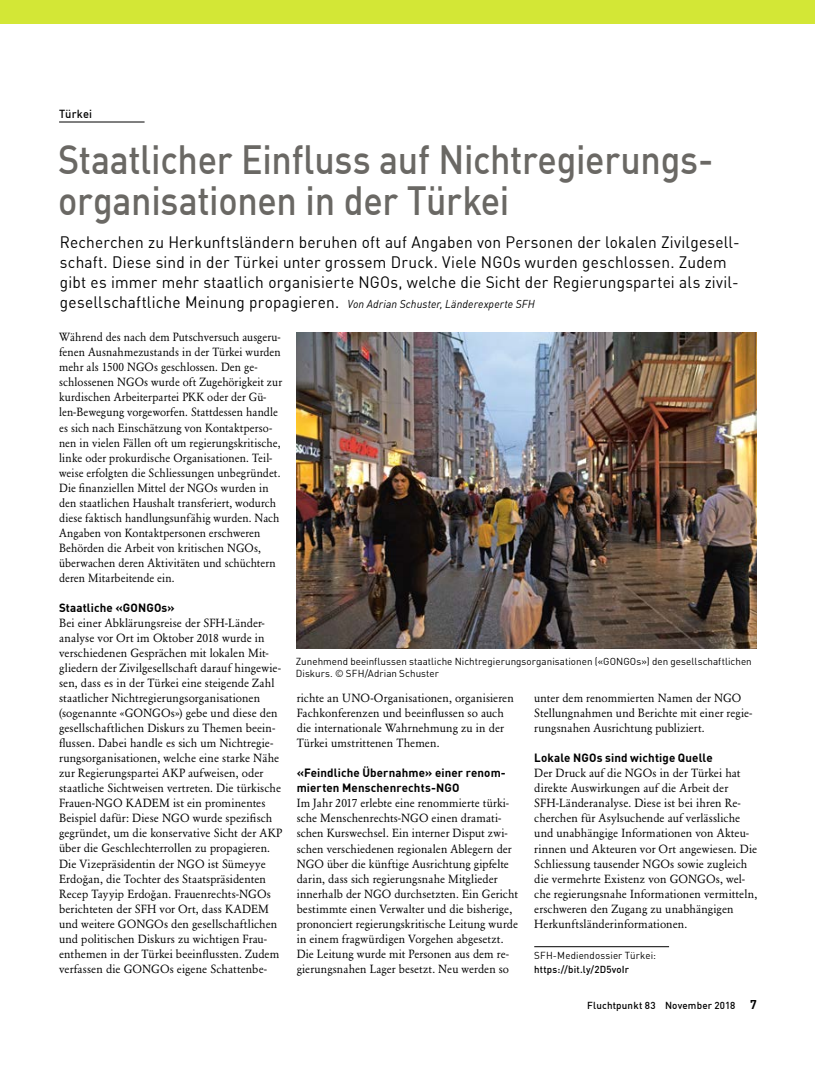
<style>
.page{position:relative;width:815px;height:1081px;background:#fff}
.page>*{position:absolute;margin:0;border:0;box-sizing:border-box;transform-origin:0 0}
.t1{font:500 40px/41.2px "DIN Offc";letter-spacing:-.01em;color:#6a6864;scale:.9 1}
.t2{font:16.25px/20px "DIN Offc";letter-spacing:.01em;color:#000;scale:.95 1}
.t3{font:11.75px/15px "Garamond BE Pro";letter-spacing:.01em;color:#000}
.t4{font:11.75px/15px "Garamond BE Pro";letter-spacing:.01em;color:#000;scale:.95 1}
.t5{font:700 11.75px/15px "DIN Offc";letter-spacing:.01em;color:#000}
.t6{font:500 11.5px "DIN Offc";letter-spacing:.01em;color:#000}
.t7{font:10px/12.5px "DIN Offc";letter-spacing:.005em;color:#000}
.t8{font:500 10px "DIN Offc";letter-spacing:.015em;color:#000}
.s1{font-style:italic;font-size:11.25px}
.s2{font-weight:700;font-size:12.5px}
</style>
<div class="page">
<div style="left:0;top:0;width:815px;height:23px;background:#d3e736"></div>
<hr style="left:534px;top:946px;width:135px;height:1px;background:#000">
<img style="left:296px;top:332px;width:461px;height:316px">
<hr style="left:59px;top:122px;width:86px;height:1px;background:#000">
<p class="t6" style="left:59px;top:107px;width:34px">Türkei</p>
<h1 class="t1" style="left:58px;top:139px;width:729px">Staatlicher Einfluss auf Nichtregierungs&shy;organisationen in der Türkei</h1>
<p class="t2" style="left:60px;top:232px;width:717px">Recherchen zu Herkunftsländern beruhen oft auf Angaben von Personen der lokalen Zivilgesell&shy;schaft. Diese sind in der Türkei unter grossem Druck. Viele NGOs wurden geschlossen. Zudem gibt es immer mehr staatlich organisierte NGOs, welche die Sicht der Regierungspartei als zivil&shy;gesellschaftliche Meinung propagieren. <span class="s1">Von Adrian Schuster, Länderexperte SFH</span></p>
<p class="t4" style="left:59px;top:330px;width:236px">Während des nach dem Putschversuch ausgeru&shy;fenen Ausnahmezustands in der Türkei wurden mehr als 1500 NGOs geschlossen. Den ge&shy;schlossenen NGOs wurde oft Zugehörigkeit zur kurdischen Arbeiterpartei PKK oder der Gü&shy;len-Bewegung vorgeworfen. Stattdessen handle es sich nach Einschätzung von Kontaktperso&shy;nen in vielen Fällen oft um regierungskritische, linke oder prokurdische Organisationen. Teil&shy;weise erfolgten die Schliessungen unbegründet.<br>Die finanziellen Mittel der NGOs wurden in den staatlichen Haushalt transferiert, wodurch diese faktisch handlungsunfähig wurden. Nach Angaben von Kontaktpersonen erschweren Behörden die Arbeit von kritischen NGOs, überwachen deren Aktivitäten und schüchtern deren Mitarbeitende ein.</p>
<p class="t5" style="left:59px;top:600px;width:117px">Staatliche «GONGOs»</p>
<p class="t3" style="left:59px;top:615px;width:225px">Bei einer Abklärungsreise der SFH-Länder&shy;analyse vor Ort im Oktober 2018 wurde in verschiedenen Gesprächen mit lokalen Mit&shy;gliedern der Zivilgesellschaft darauf hingewie&shy;sen, dass es in der Türkei eine steigende Zahl staatlicher Nichtregierungsorganisationen (sogenannte «GONGOs») gebe und diese den gesellschaftlichen Diskurs zu Themen beein&shy;flussen. Dabei handle es sich um Nichtregie&shy;rungsorganisationen, welche eine starke Nähe zur Regierungspartei AKP aufweisen, oder staatliche Sichtweisen vertreten. Die türkische Frauen-NGO KADEM ist ein prominentes Beispiel dafür: Diese NGO wurde spezifisch gegründet, um die konservative Sicht der AKP über die Geschlechterrollen zu propagieren.<br>Die Vizepräsidentin der NGO ist Sümeyye Erdoğan, die Tochter des Staatspräsidenten Recep Tayyip Erdoğan. Frauenrechts-NGOs berichteten der SFH vor Ort, dass KADEM und weitere GONGOs den gesellschaftlichen und politischen Diskurs zu wichtigen Frau&shy;enthemen in der Türkei beeinflussten. Zudem verfassen die GONGOs eigene Schattenbe-</p>
<p class="t7" style="left:296px;top:655px;width:457px">Zunehmend beeinflussen staatliche Nichtregierungsorganisationen («GONGOs») den gesellschaftlichen<br>Diskurs. © SFH/Adrian Schuster</p>
<p class="t3" style="left:297px;top:690px;width:219px">richte an UNO-Organisationen, organisieren Fachkonferenzen und beeinflussen so auch die internationale Wahrnehmung zu in der Türkei umstrittenen Themen.</p>
<p class="t5" style="left:297px;top:765px;width:211px">«Feindliche Übernahme» einer renom&shy;mierten Menschenrechts-NGO</p>
<p class="t3" style="left:297px;top:796px;width:223px">Im Jahr 2017 erlebte eine renommierte türki&shy;sche Menschenrechts-NGO einen dramati&shy;schen Kurswechsel. Ein interner Disput zwi&shy;schen verschiedenen regionalen Ablegern der NGO über die künftige Ausrichtung gipfelte darin, dass sich regierungsnahe Mitglieder innerhalb der NGO durchsetzten. Ein Gericht bestimmte einen Verwalter und die bisherige, prononciert regierungskritische Leitung wurde in einem fragwürdigen Vorgehen abgesetzt.<br>Die Leitung wurde mit Personen aus dem re&shy;gierungsnahen Lager besetzt. Neu werden so</p>
<p class="t3" style="left:534px;top:690px;width:220px">unter dem renommierten Namen der NGO<br>Stellungnahmen und Berichte mit einer regie&shy;rungsnahen Ausrichtung publiziert.</p>
<p class="t5" style="left:534px;top:750px;width:180px">Lokale NGOs sind wichtige Quelle</p>
<p class="t3" style="left:534px;top:765px;width:224px">Der Druck auf die NGOs in der Türkei hat direkte Auswirkungen auf die Arbeit der SFH-Länderanalyse. Diese ist bei ihren Re&shy;cherchen für Asylsuchende auf verlässliche und unabhängige Informationen von Akteu&shy;rinnen und Akteuren vor Ort angewiesen. Die Schliessung tausender NGOs sowie zugleich die vermehrte Existenz von GONGOs, wel&shy;che regierungsnahe Informationen vermitteln, erschweren den Zugang zu unabhängigen Herkunftsländerinformationen.</p>
<p class="t7" style="left:534px;top:949px;width:123px">SFH-Mediendossier Türkei:</p>
<p class="t8" style="left:534px;top:962px;width:96px">https://bit.ly/2D5voIr</p>
<p class="t8" style="left:587px;top:999px;width:171px">Fluchtpunkt 83 November 2018 <span class="s2">7</span></p>
</div>
